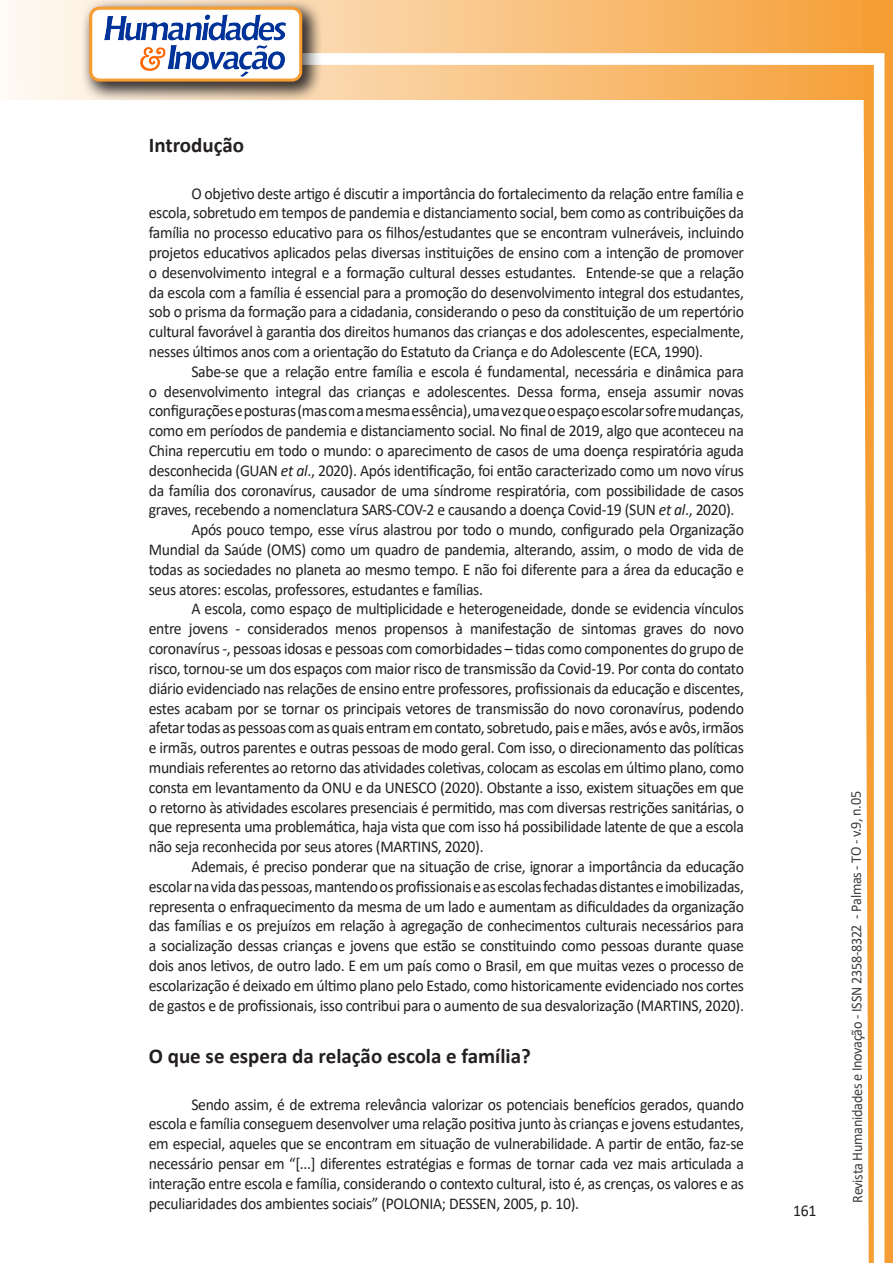
<style>
.page{position:relative;width:893px;height:1263px;background:#fff}
.page>*{position:absolute;margin:0;border:0;box-sizing:border-box;transform-origin:0 0}
.Titulo_2{font:700 21px "Calibri";color:#231f20}
.texto{font:16.5px/19.8px "Calibri";letter-spacing:-.02em;color:#231f20;text-align:justify;scale:.95 1}
.t1{font:15px "Calibri";letter-spacing:-.025em;color:#3e3e3f;scale:.95 1}
.s1{font-style:italic}
</style>
<div class="page">
<svg style="left:5px;top:0;width:858px;height:100px"></svg>
<div style="left:302px;top:53px;width:582px;height:12px;background:#fff;border:2px solid #fff"></div>
<svg style="left:863px;top:0;width:30px;height:1263px"></svg>
<div style="left:81px;top:0;width:241px;height:102px;background:#231f20;opacity:.75"></div>
<div style="left:91px;top:8px;width:210px;height:72px;background:#fff;border-radius:9px"></div>
<img style="left:104px;top:14px;width:181px;height:62px">
<div style="left:89px;top:7px;width:213px;height:75px;border:3px solid #f69e34;border-radius:9px"></div>
<p class="Titulo_2" style="left:149px;top:130px;width:97px">Introdução</p>
<p class="texto" style="left:149px;top:183px;width:628px;text-indent:43px">O objetivo deste artigo é discutir a importância do fortalecimento da relação entre família e escola, sobretudo em tempos de pandemia e distanciamento social, bem como as contribuições da família no processo educativo para os filhos/estudantes que se encontram vulneráveis, incluindo projetos educativos aplicados pelas diversas instituições de ensino com a intenção de promover o desenvolvimento integral e a formação cultural desses estudantes. Entende-se que a relação da escola com a família é essencial para a promoção do desenvolvimento integral dos estudantes, sob o prisma da formação para a cidadania, considerando o peso da constituição de um repertório cultural favorável à garantia dos direitos humanos das crianças e dos adolescentes, especialmente, nesses últimos anos com a orientação do Estatuto da Criança e do Adolescente (ECA, 1990).</p>
<p class="texto" style="left:149px;top:361px;width:628px;text-indent:43px">Sabe-se que a relação entre família e escola é fundamental, necessária e dinâmica para o desenvolvimento integral das crianças e adolescentes. Dessa forma, enseja assumir novas configurações e posturas (mas com a mesma essência), uma vez que o espaço escolar sofre mudanças, como em períodos de pandemia e distanciamento social. No final de 2019, algo que aconteceu na China repercutiu em todo o mundo: o aparecimento de casos de uma doença respiratória aguda desconhecida (GUAN <span class="s1">et al</span>., 2020). Após identificação, foi então caracterizado como um novo vírus da família dos coronavírus, causador de uma síndrome respiratória, com possibilidade de casos graves, recebendo a nomenclatura SARS-COV-2 e causando a doença Covid-19 (SUN <span class="s1">et al</span>., 2020).</p>
<p class="texto" style="left:149px;top:519px;width:628px;text-indent:43px">Após pouco tempo, esse vírus alastrou por todo o mundo, configurado pela Organização Mundial da Saúde (OMS) como um quadro de pandemia, alterando, assim, o modo de vida de todas as sociedades no planeta ao mesmo tempo. E não foi diferente para a área da educação e seus atores: escolas, professores, estudantes e famílias.</p>
<p class="texto" style="left:149px;top:599px;width:628px;text-indent:43px">A escola, como espaço de multiplicidade e heterogeneidade, donde se evidencia vínculos entre jovens - considerados menos propensos à manifestação de sintomas graves do novo coronavírus -, pessoas idosas e pessoas com comorbidades – tidas como componentes do grupo de risco, tornou-se um dos espaços com maior risco de transmissão da Covid-19. Por conta do contato diário evidenciado nas relações de ensino entre professores, profissionais da educação e discentes, estes acabam por se tornar os principais vetores de transmissão do novo coronavírus, podendo afetar todas as pessoas com as quais entram em contato, sobretudo, pais e mães, avós e avôs, irmãos e irmãs, outros parentes e outras pessoas de modo geral. Com isso, o direcionamento das políticas mundiais referentes ao retorno das atividades coletivas, colocam as escolas em último plano, como consta em levantamento da ONU e da UNESCO (2020). Obstante a isso, existem situações em que o retorno às atividades escolares presenciais é permitido, mas com diversas restrições sanitárias, o que representa uma problemática, haja vista que com isso há possibilidade latente de que a escola não seja reconhecida por seus atores (MARTINS, 2020).</p>
<p class="texto" style="left:149px;top:856px;width:628px;text-indent:43px">Ademais, é preciso ponderar que na situação de crise, ignorar a importância da educação escolar na vida das pessoas, mantendo os profissionais e as escolas fechadas distantes e imobilizadas, representa o enfraquecimento da mesma de um lado e aumentam as dificuldades da organização das famílias e os prejuízos em relação à agregação de conhecimentos culturais necessários para a socialização dessas crianças e jovens que estão se constituindo como pessoas durante quase dois anos letivos, de outro lado. E em um país como o Brasil, em que muitas vezes o processo de escolarização é deixado em último plano pelo Estado, como historicamente evidenciado nos cortes de gastos e de profissionais, isso contribui para o aumento de sua desvalorização (MARTINS, 2020).</p>
<p class="Titulo_2" style="left:149px;top:1041px;width:384px">O que se espera da relação escola e família?</p>
<p class="texto" style="left:149px;top:1094px;width:628px;text-indent:43px">Sendo assim, é de extrema relevância valorizar os potenciais benefícios gerados, quando escola e família conseguem desenvolver uma relação positiva junto às crianças e jovens estudantes, em especial, aqueles que se encontram em situação de vulnerabilidade. A partir de então, faz-se necessário pensar em “[...] diferentes estratégias e formas de tornar cada vez mais articulada a interação entre escola e família, considerando o contexto cultural, isto é, as crenças, os valores e as peculiaridades dos ambientes sociais” (POLONIA; DESSEN, 2005, p. 10).</p>
<p class="texto" style="left:793px;top:1200px;width:26px">161</p>
<p class="t1" style="left:846px;top:1203px;width:435px;rotate:-90deg">Revista Humanidades e Inovação - ISSN 2358-8322 - Palmas - TO - v.9, n.05</p>
</div>
